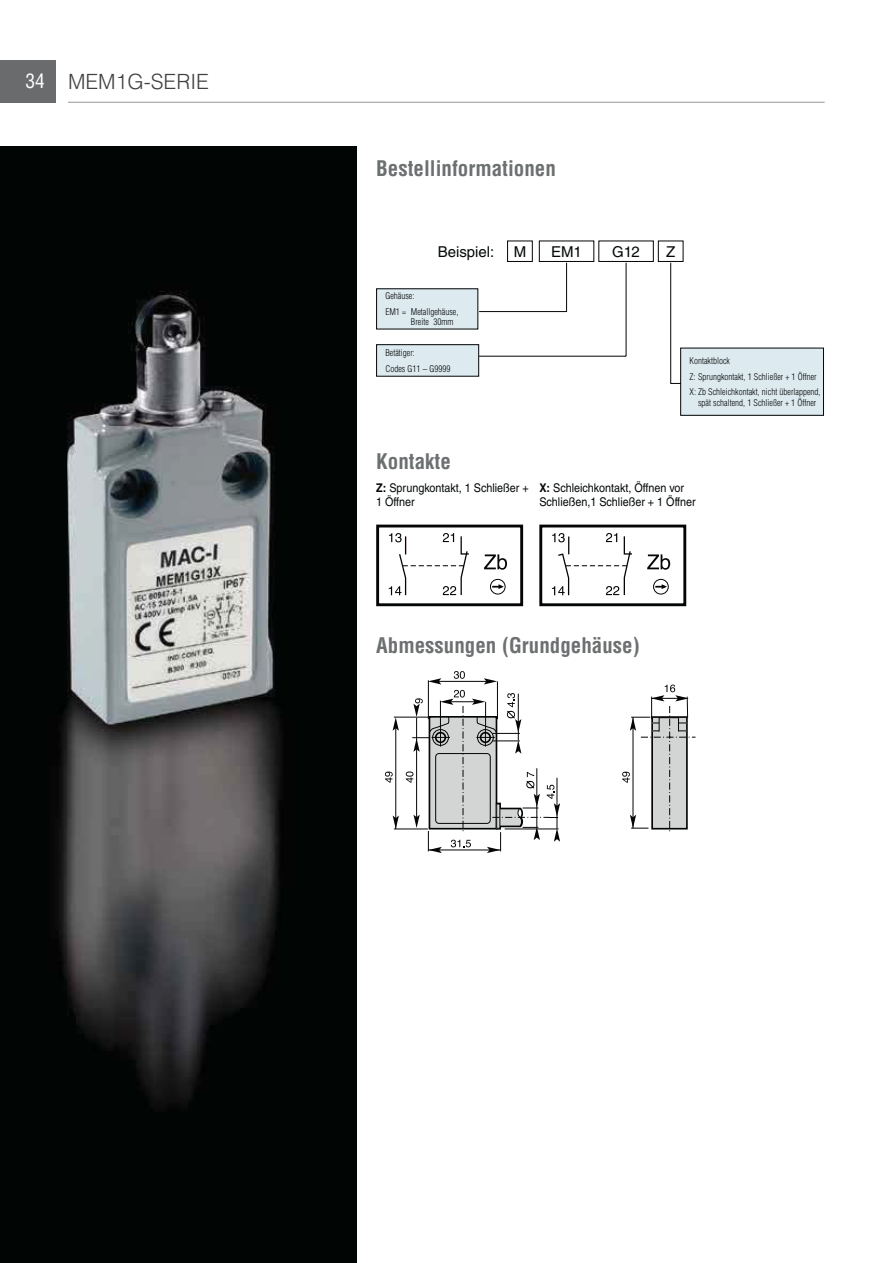
<style>
.page{position:relative;width:893px;height:1263px;background:#fff}
.page>*{position:absolute;margin:0;border:0;box-sizing:border-box;transform-origin:0 0}
.t1{font:700 condensed 21px "Helvetica LT Std";color:#6d7071}
.t2{font:300 21px "Helvetica LT Std";color:#414142}
.t3{font:15px "Helvetica LT Std";color:#040809}
.t4{font:12px/14.4px "Helvetica LT Std";color:#040809;scale:.9 1}
.t5{font:300 condensed 9px/15.8px "Helvetica LT Std";color:#040809}
.s1{font-weight:400;font-stretch:condensed;font-size:19.5px;color:#fff}
.s2{font-weight:700}
</style>
<div class="page">
<div style="left:0;top:60px;width:55px;height:42px;background:#696b6d"></div>
<hr style="left:68px;top:102px;width:757px;height:1px;background:#939698">
<img style="left:0;top:146px;width:357px;height:1116px">
<svg style="left:389px;top:533px;width:80px;height:63px"></svg>
<svg style="left:484px;top:554px;width:23px;height:16px"></svg>
<div style="left:376px;top:525px;width:147px;height:81px;border:3px solid #040505"></div>
<div style="left:490px;top:579px;width:15px;height:15px;border:1px solid #040505;border-radius:50%"></div>
<svg style="left:493px;top:584px;width:11px;height:5px"></svg>
<svg style="left:552px;top:533px;width:80px;height:63px"></svg>
<svg style="left:647px;top:554px;width:23px;height:16px"></svg>
<div style="left:539px;top:525px;width:147px;height:81px;border:3px solid #040505"></div>
<div style="left:653px;top:579px;width:16px;height:15px;border:1px solid #040505;border-radius:50%"></div>
<svg style="left:656px;top:584px;width:11px;height:5px"></svg>
<hr style="left:394px;top:829px;width:34px;height:1px;background:#040505">
<hr style="left:395px;top:726px;width:1px;height:103px;background:#040505">
<hr style="left:394px;top:717px;width:36px;height:1px;background:#040505">
<svg style="left:393px;top:717px;width:6px;height:14px"></svg>
<svg style="left:393px;top:816px;width:6px;height:13px"></svg>
<svg style="left:385px;top:772px;width:8px;height:11px"></svg>
<svg style="left:406px;top:671px;width:154px;height:182px"></svg>
<svg style="left:622px;top:685px;width:73px;height:147px"></svg>
<div style="left:377px;top:289px;width:101px;height:40px;background:#ddeaf0"></div>
<div style="left:377px;top:345px;width:102px;height:31px;background:#ddeaf0"></div>
<div style="left:376px;top:344px;width:103px;height:33px;border:1px solid #040505"></div>
<svg style="left:478px;top:240px;width:206px;height:144px"></svg>
<div style="left:681px;top:348px;width:142px;height:67px;background:#ddeaf0"></div>
<div style="left:680px;top:348px;width:144px;height:68px;border:1px solid #040505"></div>
<h1 class="t2" style="left:25px;top:74px;width:185px"><span class="s1">34</span> MEM1G-SERIE</h1>
<h1 class="t1" style="left:376px;top:161px;width:181px">Bestellinformationen</h1>
<h2 class="t3" style="left:438px;top:246px;width:58px">Beispiel:</h2>
<h2 class="t3" style="left:514px;top:246px;width:14px">M</h2>
<h2 class="t3" style="left:551px;top:246px;width:32px">EM1</h2>
<h2 class="t3" style="left:612px;top:246px;width:29px">G12</h2>
<h2 class="t3" style="left:666px;top:246px;width:11px">Z</h2>
<p class="t5" style="left:385px;top:289px;width:74px">Gehäuse:<br>EM1 = Metallgehäuse,</p>
<p class="t5" style="left:411px;top:315px;width:44px">Breite 30mm</p>
<p class="t5" style="left:385px;top:346px;width:67px">Betätiger:<br>Codes G11 – G9999</p>
<p class="t5" style="left:689px;top:354px;width:132px">Kontaktblock<br>Z: Sprungkontakt, 1 Schließer + 1 Öffner<br>X: Zb Schleichkontakt, nicht überlappend,</p>
<p class="t5" style="left:698px;top:396px;width:120px">spät schaltend, 1 Schließer + 1 Öffner</p>
<h1 class="t1" style="left:376px;top:454px;width:76px">Kontakte</h1>
<h3 class="t4" style="left:376px;top:481px;width:171px"><span class="s2">Z:</span> Sprungkontakt, 1 Schließer +<br>1 Öffner</h3>
<h3 class="t4" style="left:539px;top:481px;width:175px"><span class="s2">X:</span> Schleichkontakt, Öffnen vor<br>Schließen,1 Schließer + 1 Öffner</h3>
<h1 class="t1" style="left:376px;top:638px;width:265px">Abmessungen (Grundgehäuse)</h1>
</div>
